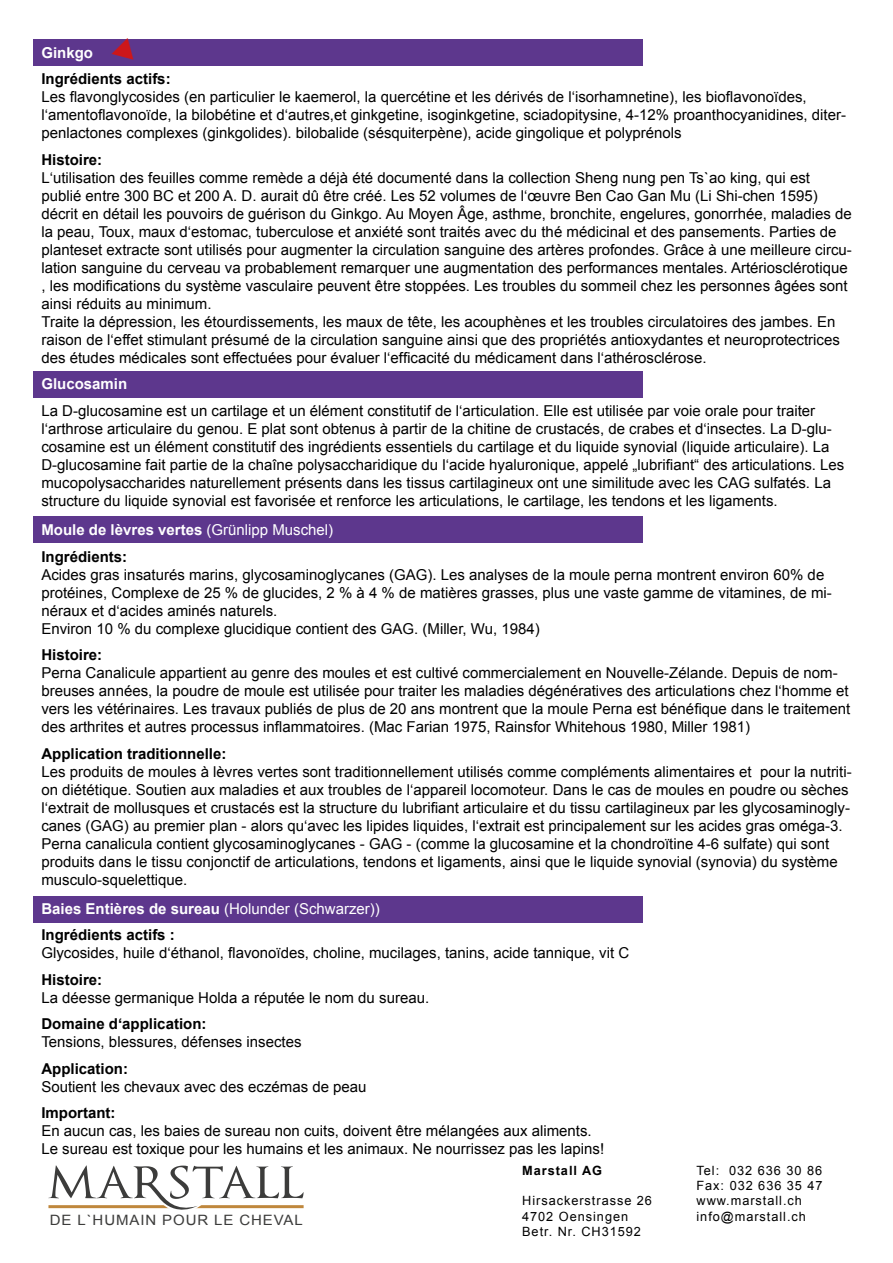
<style>
.page{position:relative;width:893px;height:1263px;background:#fff}
.page>*{position:absolute;margin:0;border:0;box-sizing:border-box;transform-origin:0 0}
.t1{font:15px/18px "Arial";color:#000}
.t2{font:700 15px/26.5px "Arial";color:#fff}
.t3{font:700 15px "Arial";color:#000}
.t4{font:14.25px "Arial";letter-spacing:.06em;color:#3c3c3b;scale:1.05 1}
.t5{font:12.75px/15.3px "Arial";letter-spacing:.075em;color:#000}
.t6{font:700 12.75px "Arial";letter-spacing:.075em;color:#000}
.s1{font-weight:400}
.s2{color:#000}
</style>
<div class="page">
<svg style="left:48px;top:1165px;width:256px;height:45px"></svg>
<div style="left:33px;top:39px;width:610px;height:27px;background:#5d378d"></div>
<div style="left:33px;top:371px;width:610px;height:27px;background:#5d378d"></div>
<div style="left:33px;top:517px;width:610px;height:26px;background:#5d378d"></div>
<div style="left:33px;top:896px;width:610px;height:27px;background:#5d378d"></div>
<p class="t2" style="left:41px;top:39px;width:53px">Ginkgo</p>
<p class="t3" style="left:41px;top:68px;width:131px">Ingrédients actifs:</p>
<p class="t1" style="left:41px;top:88px;width:806px">Les flavonglycosides (en particulier le kaemerol, la quercétine et les dérivés de l‘isorhamnetine), les bioflavonoïdes, l‘amentoflavonoïde, la bilobétine et d‘autres,et ginkgetine, isoginkgetine, sciadopitysine, 4-12% proanthocyanidines, diter&shy;penlactones complexes (ginkgolides). bilobalide (sésquiterpène), acide gingolique et polyprénols</p>
<p class="t3" style="left:41px;top:149px;width:62px">Histoire:</p>
<p class="t1" style="left:41px;top:168px;width:812px">L‘utilisation des feuilles comme remède a déjà été documenté dans la collection Sheng nung pen Ts`ao king, qui est publié entre 300 BC et 200 A. D. aurait dû être créé. Les 52 volumes de l‘œuvre Ben Cao Gan Mu (Li Shi-chen 1595) décrit en détail les pouvoirs de guérison du Ginkgo. Au Moyen Âge, asthme, bronchite, engelures, gonorrhée, maladies de la peau, Toux, maux d‘estomac, tuberculose et anxiété sont traités avec du thé médicinal et des pansements. Parties de planteset extracte sont utilisés pour augmenter la circulation sanguine des artères profondes. Grâce à une meilleure circu&shy;lation sanguine du cerveau va probablement remarquer une augmentation des performances mentales. Artériosclérotique , les modifications du système vasculaire peuvent être stoppées. Les troubles du sommeil chez les personnes âgées sont ainsi réduits au minimum.<br>Traite la dépression, les étourdissements, les maux de tête, les acouphènes et les troubles circulatoires des jambes. En raison de l‘effet stimulant présumé de la circulation sanguine ainsi que des propriétés antioxydantes et neuroprotectrices des études médicales sont effectuées pour évaluer l‘efficacité du médicament dans l‘athérosclérose.</p>
<p class="t2" style="left:41px;top:371px;width:87px">Glucosamin</p>
<p class="t1" style="left:41px;top:401px;width:804px">La D-glucosamine est un cartilage et un élément constitutif de l‘articulation. Elle est utilisée par voie orale pour traiter l‘arthrose articulaire du genou. E plat sont obtenus à partir de la chitine de crustacés, de crabes et d‘insectes. La D-glu&shy;cosamine est un élément constitutif des ingrédients essentiels du cartilage et du liquide synovial (liquide articulaire). La D-glucosamine fait partie de la chaîne polysaccharidique du l‘acide hyaluronique, appelé „lubrifiant“ des articulations. Les mucopolysaccharides naturellement présents dans les tissus cartilagineux ont une similitude avec les CAG sulfatés. La structure du liquide synovial est favorisée et renforce les articulations, le cartilage, les tendons et les ligaments.</p>
<p class="t2" style="left:41px;top:517px;width:293px">Moule de lèvres vertes <span class="s1">(Grünlipp Muschel)<br></span><span class="s2">Ingrédients:</span></p>
<p class="t1" style="left:41px;top:565px;width:792px">Acides gras insaturés marins, glycosaminoglycanes (GAG). Les analyses de la moule perna montrent environ 60% de protéines, Complexe de 25 % de glucides, 2 % à 4 % de matières grasses, plus une vaste gamme de vitamines, de mi&shy;néraux et d‘acides aminés naturels.<br>Environ 10 % du complexe glucidique contient des GAG. (Miller, Wu, 1984)</p>
<p class="t3" style="left:41px;top:644px;width:62px">Histoire:</p>
<p class="t1" style="left:41px;top:664px;width:810px">Perna Canalicule appartient au genre des moules et est cultivé commercialement en Nouvelle-Zélande. Depuis de nom&shy;breuses années, la poudre de moule est utilisée pour traiter les maladies dégénératives des articulations chez l‘homme et vers les vétérinaires. Les travaux publiés de plus de 20 ans montrent que la moule Perna est bénéfique dans le traitement des arthrites et autres processus inflammatoires. (Mac Farian 1975, Rainsfor Whitehous 1980, Miller 1981)</p>
<p class="t3" style="left:41px;top:743px;width:187px">Application traditionnelle:</p>
<p class="t1" style="left:41px;top:762px;width:812px">Les produits de moules à lèvres vertes sont traditionnellement utilisés comme compléments alimentaires et pour la nutriti&shy;on diététique. Soutien aux maladies et aux troubles de l‘appareil locomoteur. Dans le cas de moules en poudre ou sèches l‘extrait de mollusques et crustacés est la structure du lubrifiant articulaire et du tissu cartilagineux par les glycosaminogly&shy;canes (GAG) au premier plan - alors qu‘avec les lipides liquides, l‘extrait est principalement sur les acides gras oméga-3.<br>Perna canalicula contient glycosaminoglycanes - GAG - (comme la glucosamine et la chondroïtine 4-6 sulfate) qui sont produits dans le tissu conjonctif de articulations, tendons et ligaments, ainsi que le liquide synovial (synovia) du système musculo-squelettique.</p>
<p class="t2" style="left:41px;top:895px;width:340px">Baies Entières de sureau <span class="s1">(Holunder (Schwarzer))<br></span><span class="s2">Ingrédients actifs :</span></p>
<p class="t1" style="left:41px;top:944px;width:589px">Glycosides, huile d‘éthanol, flavonoïdes, choline, mucilages, tanins, acide tannique, vit C</p>
<p class="t3" style="left:41px;top:969px;width:62px">Histoire:</p>
<p class="t1" style="left:41px;top:988px;width:389px">La déesse germanique Holda a réputée le nom du sureau.</p>
<p class="t3" style="left:41px;top:1013px;width:167px">Domaine d‘application:</p>
<p class="t1" style="left:41px;top:1033px;width:262px">Tensions, blessures, défenses insectes</p>
<p class="t3" style="left:41px;top:1058px;width:88px">Application:</p>
<p class="t1" style="left:41px;top:1077px;width:327px">Soutient les chevaux avec des eczémas de peau</p>
<p class="t3" style="left:41px;top:1102px;width:76px">Important:</p>
<p class="t1" style="left:41px;top:1122px;width:564px">En aucun cas, les baies de sureau non cuits, doivent être mélangées aux aliments.<br>Le sureau est toxique pour les humains et les animaux. Ne nourrissez pas les lapins!</p>
<p class="t4" style="left:50px;top:1210px;width:243px">DE L`HUMAIN POUR LE CHEVAL</p>
<p class="t6" style="left:522px;top:1161px;width:81px">Marstall AG</p>
<p class="t5" style="left:522px;top:1193px;width:131px">Hirsackerstrasse 26<br>4702 Oensingen<br>Betr. Nr. CH31592</p>
<p class="t5" style="left:696px;top:1162px;width:128px">Tel: 032 636 30 86<br>Fax: 032 636 35 47 www.marstall.ch info@marstall.ch</p>
</div>
